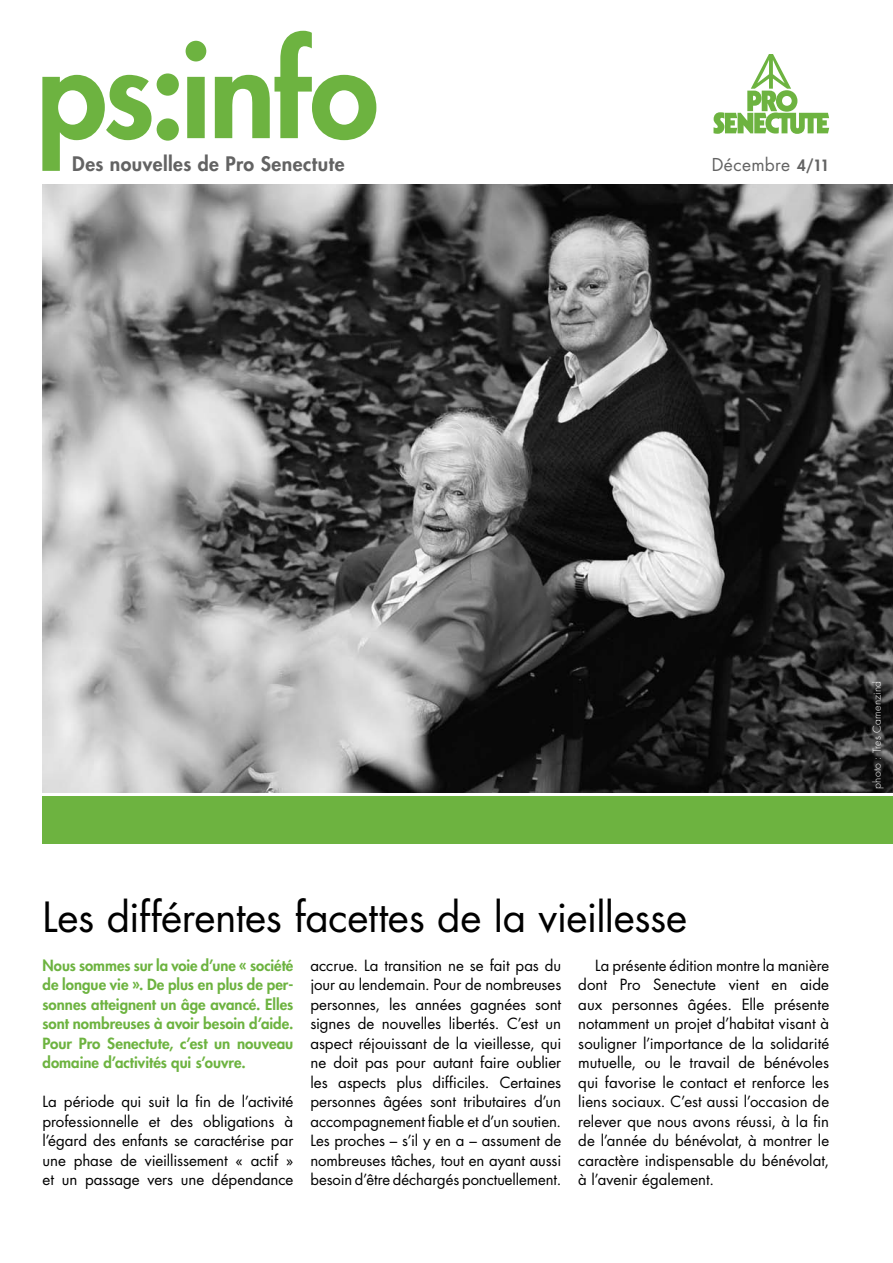
<style>
.page{position:relative;width:893px;height:1263px;background:#fff}
.page>*{position:absolute;margin:0;border:0;box-sizing:border-box;transform-origin:0 0}
.t1{font:800 124.8px "Futura";letter-spacing:-.02em;color:#6db340}
.t2{font:40.5px "Futura";letter-spacing:-.01em;color:#000}
.t3{font:800 19.5px "Futura";letter-spacing:.025em;color:#636363}
.t4{font:17.25px "Futura";letter-spacing:.02em;color:#636363}
.t5{font:15px/19.5px "Futura";letter-spacing:-.005em;color:#000;text-align:justify}
.t6{font:800 15px/19.5px "Futura";color:#6db340;text-align:justify}
.t7{font:300 10.5px "Futura";letter-spacing:.02em;color:#fff}
.s1{font-weight:800;font-size:15.15px}
</style>
<div class="page">
<img style="left:43px;top:184px;width:850px;height:609px">
<svg style="left:713px;top:54px;width:116px;height:80px"></svg>
<div style="left:43px;top:796px;width:850px;height:48px;background:#6db340"></div>
<h1 class="t1" style="left:36px;top:9px;width:344px">ps:info</h1>
<h3 class="t3" style="left:72px;top:151px;width:274px">Des nouvelles de Pro Senectute</h3>
<p class="t4" style="left:712px;top:154px;width:119px">Décembre <span class="s1">4/11</span></p>
<p class="t7" style="left:871px;top:789px;width:109px;rotate:-90deg">photo : Tres Camenzind</p>
<h2 class="t2" style="left:43px;top:892px;width:646px">Les différentes facettes de la vieillesse</h2>
<p class="t6" style="left:43px;top:955px;width:252px">Nous sommes sur la voie d’une « société de longue vie ». De plus en plus de per&shy;sonnes atteignent un âge avancé. Elles sont nombreuses à avoir besoin d’aide.<br>Pour Pro Senectute, c’est un nouveau domaine d’activités qui s’ouvre.</p>
<p class="t5" style="left:43px;top:1092px;width:252px">La période qui suit la fin de l’activité professionnelle et des obligations à l’égard des enfants se caractérise par une phase de vieillissement « actif » et un passage vers une dépendance</p>
<p class="t5" style="left:310px;top:955px;width:252px">accrue. La transition ne se fait pas du jour au lendemain. Pour de nombreuses personnes, les années gagnées sont signes de nouvelles libertés. C’est un aspect réjouissant de la vieillesse, qui ne doit pas pour autant faire oublier les aspects plus difficiles. Certaines personnes âgées sont tributaires d’un accompagnement fiable et d’un soutien.<br>Les proches – s’il y en a – assument de nombreuses tâches, tout en ayant aussi besoin d’être déchargés ponctuellement.</p>
<p class="t5" style="left:578px;top:955px;width:253px;text-indent:17px">La présente édition montre la manière dont Pro Senectute vient en aide aux personnes âgées. Elle présente notamment un projet d’habitat visant à souligner l’importance de la solidarité mutuelle, ou le travail de bénévoles qui favorise le contact et renforce les liens sociaux. C’est aussi l’occasion de relever que nous avons réussi, à la fin de l’année du bénévolat, à montrer le caractère indispensable du bénévolat, à l’avenir également.</p>
</div>
